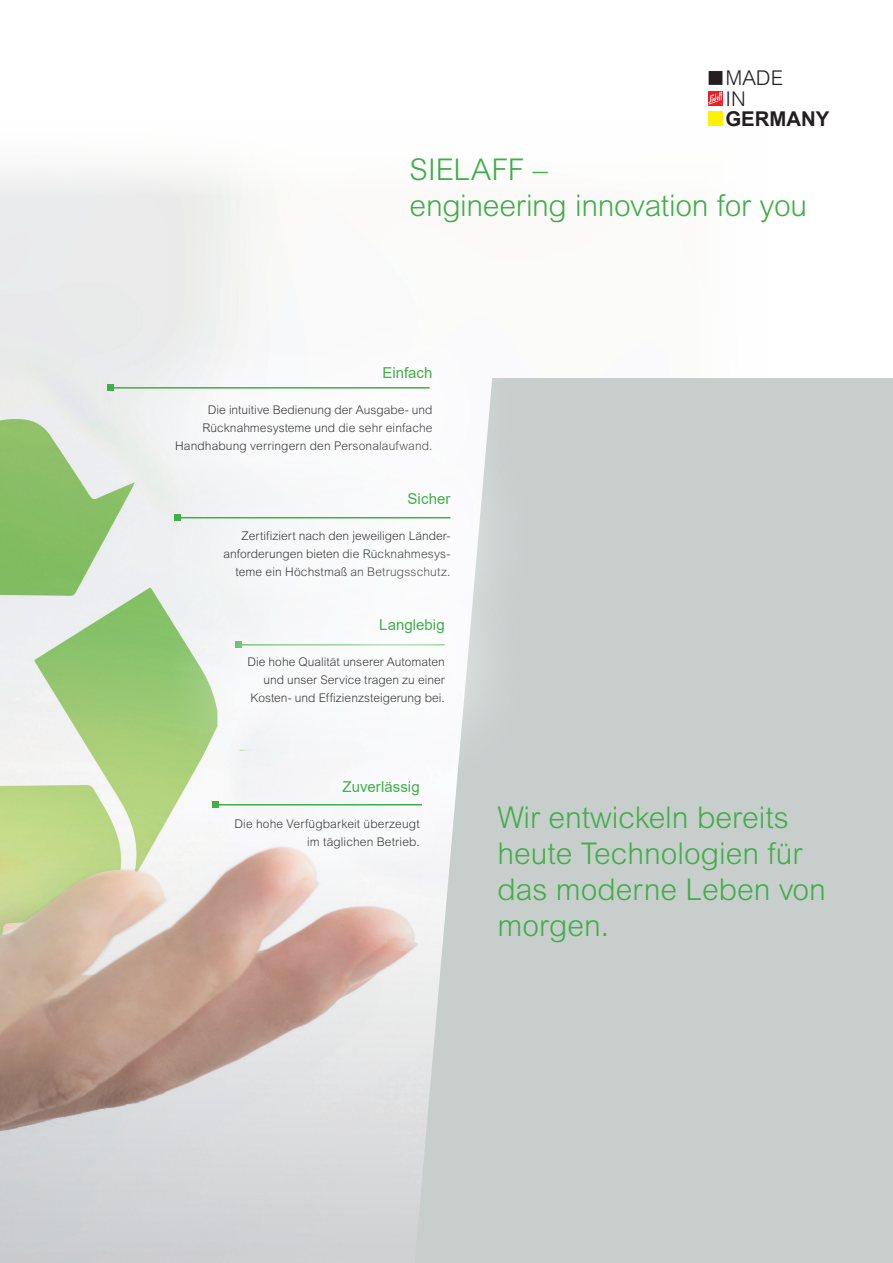
<style>
.page{position:relative;width:893px;height:1263px;background:#fff}
.page>*{position:absolute;margin:0;border:0;box-sizing:border-box;transform-origin:0 0}
.t1{font:300 30px/36px "Arial MT Pro";color:#40ae49}
.t2{font:700 20.4px "Arial";color:#231f20}
.t3{font:300 20.4px "Arial MT Pro";color:#231f20}
.t4{font:15px "Arial";letter-spacing:.005em;color:#40ae49}
.t5{font:300 12px/18px "Arial MT Pro";letter-spacing:.005em;color:#3e3e3f;text-align:right}
</style>
<div class="page">
<img style="left:0;top:170px;width:267px;height:567px">
<svg style="left:0;top:737px;width:415px;height:526px;background:#cec4b8"></svg>
<div style="left:415px;top:378px;width:478px;height:885px;background:#c7cecc"></div>
<div style="left:708px;top:71px;width:15px;height:14px;background:#231f20"></div>
<div style="left:708px;top:70px;width:15px;height:16px;border:1px solid #fff"></div>
<div style="left:708px;top:111px;width:15px;height:15px;background:#fff101"></div>
<div style="left:708px;top:91px;width:15px;height:15px;background:#ee1d23"></div>
<svg style="left:708px;top:91px;width:14px;height:14px"></svg>
<div style="left:87px;top:276px;width:436px;height:267px;background:#fff;opacity:.75"></div>
<hr style="left:111px;top:387px;width:319px;height:2px;background:#40ae49">
<svg style="left:108px;top:385px;width:6px;height:6px"></svg>
<div style="left:136px;top:403px;width:405px;height:266px;background:#fff;opacity:.75"></div>
<hr style="left:177px;top:517px;width:273px;height:1px;background:#40ae49">
<svg style="left:174px;top:515px;width:6px;height:6px"></svg>
<div style="left:200px;top:746px;width:255px;height:138px;background:#fff;opacity:.75"></div>
<hr style="left:215px;top:804px;width:207px;height:1px;background:#40ae49">
<svg style="left:212px;top:802px;width:6px;height:6px"></svg>
<div style="left:158px;top:529px;width:377px;height:266px;background:#fff;opacity:.75"></div>
<h2 class="t3" style="left:725px;top:66px;width:59px">MADE</h2>
<h2 class="t2" style="left:725px;top:104px;width:106px">GERMANY</h2>
<h2 class="t3" style="left:725px;top:86px;width:22px">IN</h2>
<h1 class="t1" style="left:410px;top:152px;width:399px">SIELAFF –<br>engineering innovation for you</h1>
<p class="t4" style="left:383px;top:362px;width:52px">Einfach</p>
<p class="t5" style="left:175px;top:401px;width:259px">Die intuitive Bedienung der Ausgabe- und<br>Rücknahmesysteme und die sehr einfache<br>Handhabung verringern den Personalaufwand.</p>
<p class="t4" style="left:408px;top:488px;width:44px">Sicher</p>
<p class="t5" style="left:223px;top:527px;width:228px">Zertifiziert nach den jeweiligen Länder&shy;anforderungen bieten die Rücknahmesys&shy;teme ein Höchstmaß an Betrugsschutz.</p>
<p class="t4" style="left:379px;top:614px;width:67px">Langlebig</p>
<p class="t5" style="left:247px;top:653px;width:199px">Die hohe Qualität unserer Automaten und unser Service tragen zu einer<br>Kosten- und Effizienzsteigerung bei.</p>
<p class="t4" style="left:343px;top:776px;width:79px">Zuverlässig</p>
<p class="t5" style="left:234px;top:815px;width:187px">Die hohe Verfügbarkeit überzeugt im täglichen Betrieb.</p>
<h1 class="t1" style="left:498px;top:800px;width:330px">Wir entwickeln bereits heute Technologien für das moderne Leben von morgen.</h1>
</div>
